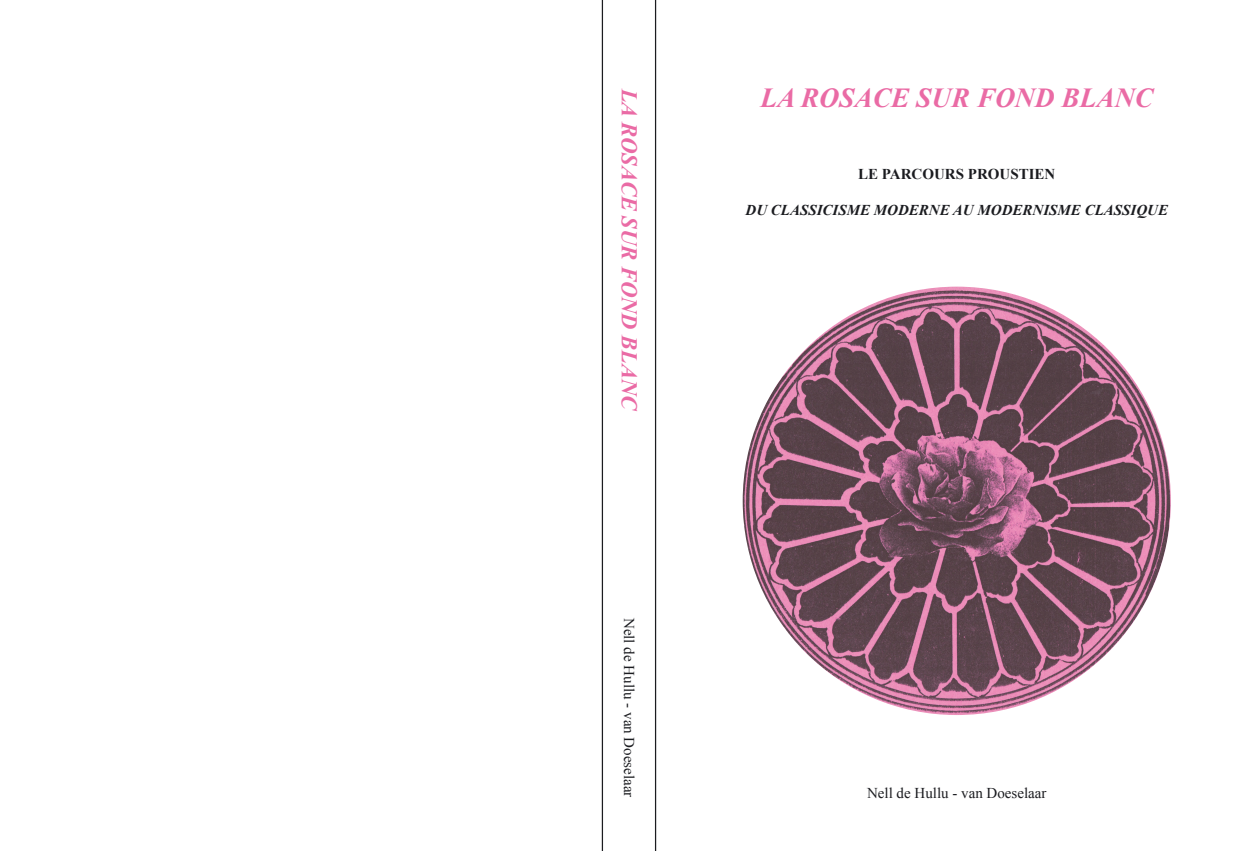
<style>
.page{position:relative;width:1258px;height:851px;background:#fff}
.page>*{position:absolute;margin:0;border:0;box-sizing:border-box;transform-origin:0 0}
.t1{font:italic 700 27.5px "Times New Roman";color:#ea6ba5}
.t2{font:italic 700 22.5px "Times New Roman";color:#ea6ba5}
.t3{font:15px "Times New Roman";color:#1b1c20}
.t4{font:italic 700 15px "Times New Roman";color:#1b1c20}
.t5{font:700 15px "Times New Roman";color:#1b1c20}
</style>
<div class="page">
<img style="left:743px;top:286px;width:428px;height:429px">
<hr style="left:602px;top:0;width:1px;height:850px;background:#1b1c20">
<hr style="left:655px;top:0;width:1px;height:850px;background:#1b1c20">
<h2 class="t2" style="left:645px;top:89px;width:324px;rotate:90deg">LA ROSACE SUR FOND BLANC</h2>
<p class="t3" style="left:639px;top:617px;width:181px;rotate:90deg">Nell de Hullu - van Doeselaar</p>
<h1 class="t1" style="left:760px;top:79px;width:394px">LA ROSACE SUR FOND BLANC</h1>
<p class="t5" style="left:858px;top:164px;width:199px">LE PARCOURS PROUSTIEN</p>
<p class="t4" style="left:745px;top:200px;width:424px">DU CLASSICISME MODERNE AU MODERNISME CLASSIQUE</p>
<p class="t3" style="left:867px;top:782px;width:181px">Nell de Hullu - van Doeselaar</p>
</div>
